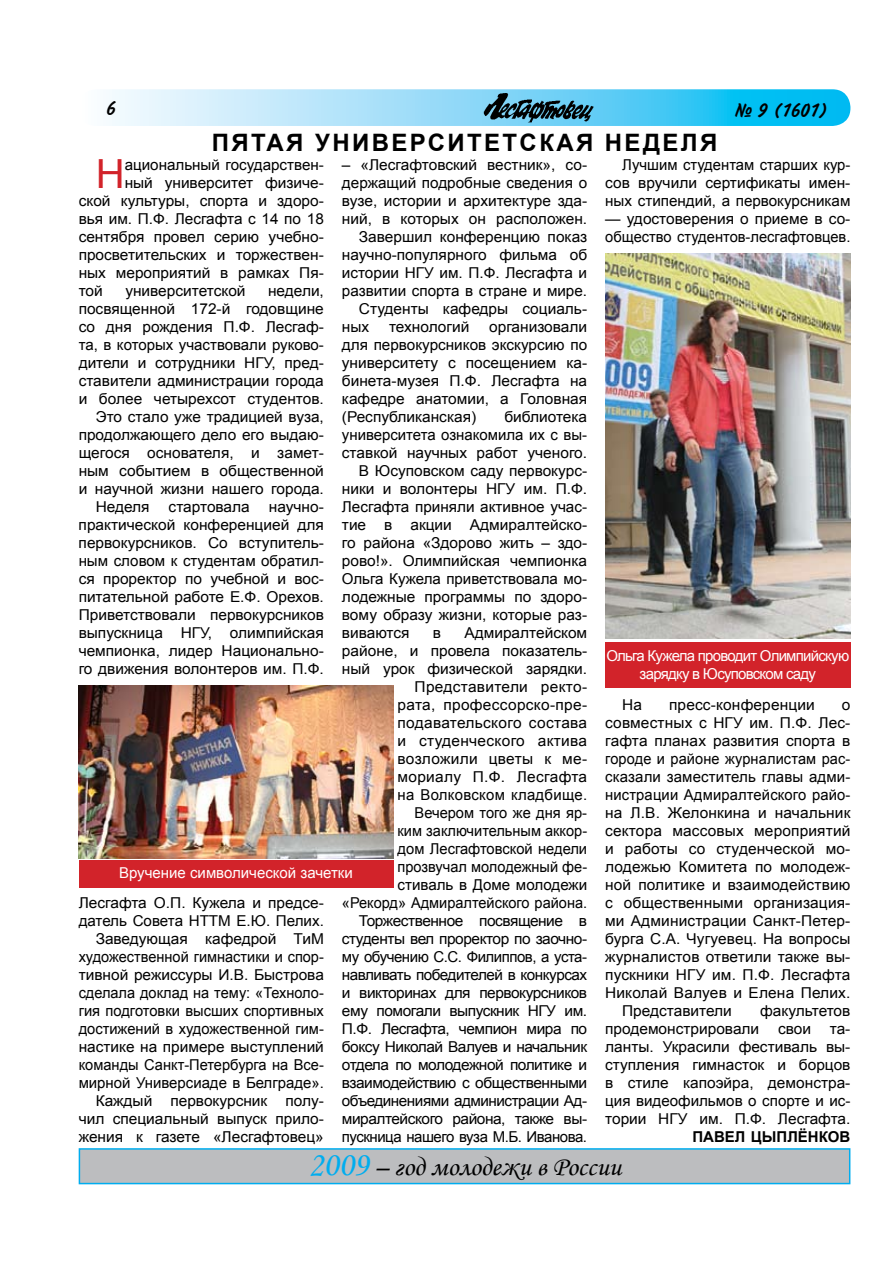
<style>
.page{position:relative;width:893px;height:1263px;background:#fff}
.page>*{position:absolute;margin:0;border:0;box-sizing:border-box;transform-origin:0 0}
.t1{font:40.2px "Arial";color:#d2232a}
.t2{font:27px "Monotype Corsiva";color:#000}
.t3{font:700 24px "Arial";letter-spacing:.1em;color:#000}
.t4{font:19.5px "Inform CTT";color:#000}
.t5{font:15px/18px "Arial";color:#000;text-align:justify}
.t6{font:15px/18px "Arial";letter-spacing:-.02em;color:#000;text-align:right}
.t7{font:15px/18px "Arial";letter-spacing:-.05em;color:#fff;text-align:center}
.t8{font:15px "Arial";color:#fff}
.t9{font:700 15px "Arial";color:#000}
.s1{font-size:34.5px;color:#00adef}
</style>
<div class="page">
<svg style="left:79px;top:89px;width:771px;height:37px;background:#85daf8"></svg>
<img style="left:482px;top:93px;width:113px;height:29px">
<div style="left:79px;top:1149px;width:771px;height:34px;background:#bcbdbf"></div>
<div style="left:79px;top:1148px;width:771px;height:36px;border:2px solid #00adef"></div>
<img style="left:79px;top:685px;width:314px;height:173px">
<img style="left:605px;top:254px;width:245px;height:384px">
<div style="left:79px;top:861px;width:314px;height:27px;background:#d2232a"></div>
<div style="left:605px;top:642px;width:245px;height:46px;background:#d2232a"></div>
<h3 class="t4" style="left:106px;top:98px;width:11px">6</h3>
<h3 class="t4" style="left:735px;top:99px;width:94px">¹ 9 (1601)</h3>
<h3 class="t3" style="left:212px;top:126px;width:507px">ПЯТАЯ УНИВЕРСИТЕТСКАЯ НЕДЕЛЯ</h3>
<h1 class="t1" style="left:96px;top:148px;width:30px">Н</h1>
<p class="t5" style="left:125px;top:156px;width:200px">ациональный государствен-</p>
<p class="t5" style="left:342px;top:156px;width:247px">– «Лесгафтовский вестник», со-</p>
<p class="t5" style="left:342px;top:174px;width:247px">держащий подробные сведения о</p>
<p class="t5" style="left:342px;top:192px;width:247px">вузе, истории и архитектуре зда-</p>
<p class="t5" style="left:342px;top:210px;width:247px">ний, в которых он расположен.</p>
<p class="t5" style="left:359px;top:228px;width:230px">Завершил конференцию показ</p>
<p class="t5" style="left:342px;top:246px;width:247px">научно-популярного фильма об</p>
<p class="t5" style="left:342px;top:264px;width:247px">исто-рии НГУ им. П.Ф. Лесгафта и</p>
<p class="t5" style="left:342px;top:282px;width:247px">разви-тии спорта в стране и мире.</p>
<p class="t5" style="left:359px;top:300px;width:230px">Студенты кафедры социаль-</p>
<p class="t5" style="left:342px;top:318px;width:29px">ных</p>
<p class="t5" style="left:389px;top:318px;width:82px">технологий</p>
<p class="t5" style="left:125px;top:174px;width:200px">ный университет физиче-</p>
<p class="t5" style="left:79px;top:192px;width:246px">ской культуры, спорта и здоро-</p>
<p class="t5" style="left:79px;top:210px;width:247px">вья им. П.Ф. Лесгафта с 14 по 18</p>
<p class="t5" style="left:79px;top:228px;width:247px">сентября провел серию учебно-</p>
<p class="t5" style="left:79px;top:246px;width:246px">просветительских и торжествен-</p>
<p class="t5" style="left:79px;top:264px;width:246px">ных мероприятий в рамках Пя-</p>
<p class="t5" style="left:79px;top:282px;width:26px">той</p>
<p class="t5" style="left:125px;top:282px;width:122px">университетской</p>
<p class="t5" style="left:268px;top:282px;width:57px">недели,</p>
<p class="t5" style="left:79px;top:300px;width:247px">посвященной 172-й годовщине</p>
<p class="t5" style="left:79px;top:318px;width:247px">со дня рождения П.Ф. Лесгаф-</p>
<p class="t5" style="left:79px;top:336px;width:246px">та, в которых участвовали руково-</p>
<p class="t5" style="left:79px;top:354px;width:246px">дители и сотрудники НГУ, пред-</p>
<p class="t5" style="left:79px;top:372px;width:247px">ставители администрации города</p>
<p class="t5" style="left:79px;top:390px;width:247px">и более четырехсот студентов.</p>
<p class="t5" style="left:96px;top:408px;width:230px">Это стало уже традицией вуза,</p>
<p class="t5" style="left:79px;top:426px;width:246px">продолжающего дело его выдаю-</p>
<p class="t5" style="left:79px;top:444px;width:247px">щегося основателя, и замет-</p>
<p class="t5" style="left:79px;top:462px;width:247px">ным со-бытием в общественной</p>
<p class="t5" style="left:79px;top:480px;width:247px">и научной жизни нашего города.</p>
<p class="t5" style="left:96px;top:498px;width:55px">Неделя</p>
<p class="t5" style="left:169px;top:498px;width:83px">стартовала</p>
<p class="t5" style="left:342px;top:318px;width:247px;text-indent:147px">организовали для пер-вокурсников экскурсию по универ-ситету с посещением ка&shy;бинета-музея П.Ф. Лесгафта на кафедре анатомии, а Головная (Республиканская)</p>
<p class="t5" style="left:504px;top:408px;width:84px">библио-тека</p>
<p class="t5" style="left:342px;top:426px;width:246px">университета ознакомила их с вы-</p>
<p class="t5" style="left:342px;top:444px;width:247px">ставкой научных работ ученого.</p>
<p class="t5" style="left:359px;top:462px;width:229px">В Юсуповском саду первокурс-</p>
<p class="t5" style="left:342px;top:480px;width:247px">ники и волонтеры НГУ им. П.Ф.</p>
<p class="t5" style="left:342px;top:498px;width:247px">Лесгафта приняли активное учас-</p>
<p class="t5" style="left:342px;top:516px;width:247px">тие в акции Адмиралтейско-</p>
<p class="t5" style="left:342px;top:534px;width:247px">го района «Здорово жить – здо-</p>
<p class="t5" style="left:342px;top:552px;width:247px">рово!». Олим-пийская чемпионка</p>
<p class="t5" style="left:342px;top:570px;width:247px">Ольга Кужела приветствовала мо-</p>
<p class="t5" style="left:342px;top:588px;width:247px">лодежные про-граммы по здоро-</p>
<p class="t5" style="left:342px;top:606px;width:247px">вому образу жизни, которые раз-</p>
<p class="t5" style="left:342px;top:624px;width:69px">виваются</p>
<p class="t5" style="left:433px;top:624px;width:10px">в</p>
<p class="t5" style="left:79px;top:498px;width:247px;text-indent:190px">научно&shy;прак-тической конференцией для перво-курсников. Со вступитель&shy;ным сло-вом к студентам обратил&shy;ся проректор по учебной и вос&shy;питательной работе Е.Ф. Орехов.<br>Приветствовали перво-курсников выпускница НГУ, олимпий-ская чемпионка, лидер Национально&shy;го движения волонтеров им. П.Ф.</p>
<p class="t6" style="left:342px;top:624px;width:247px">Адмиралтей-ском<br>районе, и провела показатель&shy;ный урок физической зарядки.<br>Представители ректо-<br>рата, профес-сорско-пре&shy;подавательского состава<br>и студенческого актива возложили цветы к ме&shy;мориалу П.Ф. Лесгафта<br>на Волковском кладбище.<br>Вечером того же дня яр-<br>ким заклю-чительным аккор-<br>дом Лесгафтовской недели прозвучал молодежный фе&shy;стиваль в Доме молодежи «Рекорд» Адмиралтейского района.<br>Торжественное посвящение в сту-денты вел проректор по заочно&shy;му обучению С.С. Филиппов, а уста&shy;навливать победителей в конкур-сах и викторинах для первокурс-ников ему помогали выпускник НГУ им.<br>П.Ф. Лесгафта, чемпион мира по боксу Николай Валуев и начальник отдела по молодеж-ной политике и взаимодействию с общественными объединениями администрации Ад&shy;миралтейского района, также вы&shy;пускница нашего вуза М.Б. Иванова.</p>
<p class="t8" style="left:119px;top:863px;width:235px">Вручение символической зачетки</p>
<p class="t5" style="left:79px;top:894px;width:247px;text-align:right">Лес-гафта О.П. Кужела и предсе&shy;датель Со-вета НТТМ Е.Ю. Пелих.<br>Заведующая кафедрой ТиМ художествен- ной гимнастики и спор&shy;тивной ре-жиссуры И.В. Быстрова сделала доклад на тему: «Техноло&shy;гия подго-товки высших спортивных достиже- ний в художественной гим&shy;настике на примере выступлений команды Санкт-Петербурга на Все&shy;мирной Универсиаде в Белграде».<br>Каждый первокурсник полу&shy;чил специальный выпуск прило&shy;жения к газете «Лесгафтовец»</p>
<p class="t5" style="left:605px;top:156px;width:247px;text-indent:17px">Лучшим студентам старших кур&shy;сов вручили сертификаты имен&shy;ных стипендий, а первокурсникам</p>
<p class="t5" style="left:605px;top:210px;width:247px">— удо-стоверения о приеме в со&shy;общество студентов-лесгафтовцев.</p>
<p class="t7" style="left:606px;top:647px;width:244px">Ольга Кужела проводит Олимпийскую зарядку в Юсуповском саду</p>
<p class="t5" style="left:622px;top:696px;width:21px">На</p>
<p class="t5" style="left:669px;top:696px;width:147px">пресс-конференции</p>
<p class="t5" style="left:842px;top:696px;width:10px">о</p>
<p class="t5" style="left:605px;top:714px;width:247px">совмест-ных с НГУ им. П.Ф. Лес-</p>
<p class="t5" style="left:605px;top:732px;width:247px">гафта пла-нах развития спорта в</p>
<p class="t5" style="left:605px;top:750px;width:247px">городе и районе журналистам рас-</p>
<p class="t5" style="left:605px;top:768px;width:247px">сказали заместитель главы адми-</p>
<p class="t5" style="left:605px;top:786px;width:247px">нистрации Адмиралтей-ского райо-</p>
<p class="t5" style="left:605px;top:804px;width:247px">на Л.В. Желонкина и на-чальник</p>
<p class="t5" style="left:605px;top:822px;width:247px">сектора массовых меро-приятий</p>
<p class="t5" style="left:605px;top:840px;width:247px">и работы со студенческой мо-</p>
<p class="t5" style="left:605px;top:858px;width:247px">лодежью Комитета по молодеж-</p>
<p class="t5" style="left:605px;top:876px;width:247px">ной политике и взаимодействию</p>
<p class="t5" style="left:605px;top:894px;width:247px">с обще-ственными организация-</p>
<p class="t5" style="left:605px;top:912px;width:247px">ми Админи-страции Санкт-Петер-</p>
<p class="t5" style="left:605px;top:930px;width:247px">бурга С.А. Чугуевец. На вопросы</p>
<p class="t5" style="left:605px;top:948px;width:247px">журналистов ответили также вы-</p>
<p class="t5" style="left:605px;top:966px;width:247px">пускники НГУ им. П.Ф. Лесгафта</p>
<p class="t5" style="left:605px;top:984px;width:247px">Николай Валуев и Елена Пелих.</p>
<p class="t5" style="left:622px;top:1002px;width:111px">Представители</p>
<p class="t5" style="left:760px;top:1002px;width:92px">факультетов</p>
<p class="t5" style="left:605px;top:1020px;width:156px">проде-монстрировали</p>
<p class="t5" style="left:778px;top:1020px;width:34px">свои</p>
<p class="t5" style="left:605px;top:1020px;width:247px;text-indent:225px">та&shy;ланты. Укра-сили фестиваль вы&shy;ступления гим- насток и борцов в стиле капоэйра, демонстра&shy;ция видеофильмов о спорте и ис&shy;тории НГУ им. П.Ф. Лесгафта.</p>
<p class="t9" style="left:692px;top:1127px;width:159px">ПАВЕЛ ЦЫПЛЁНКОВ</p>
<h2 class="t2" style="left:308px;top:1150px;width:315px"><span class="s1">2009</span> – год молодежи в России</h2>
</div>
